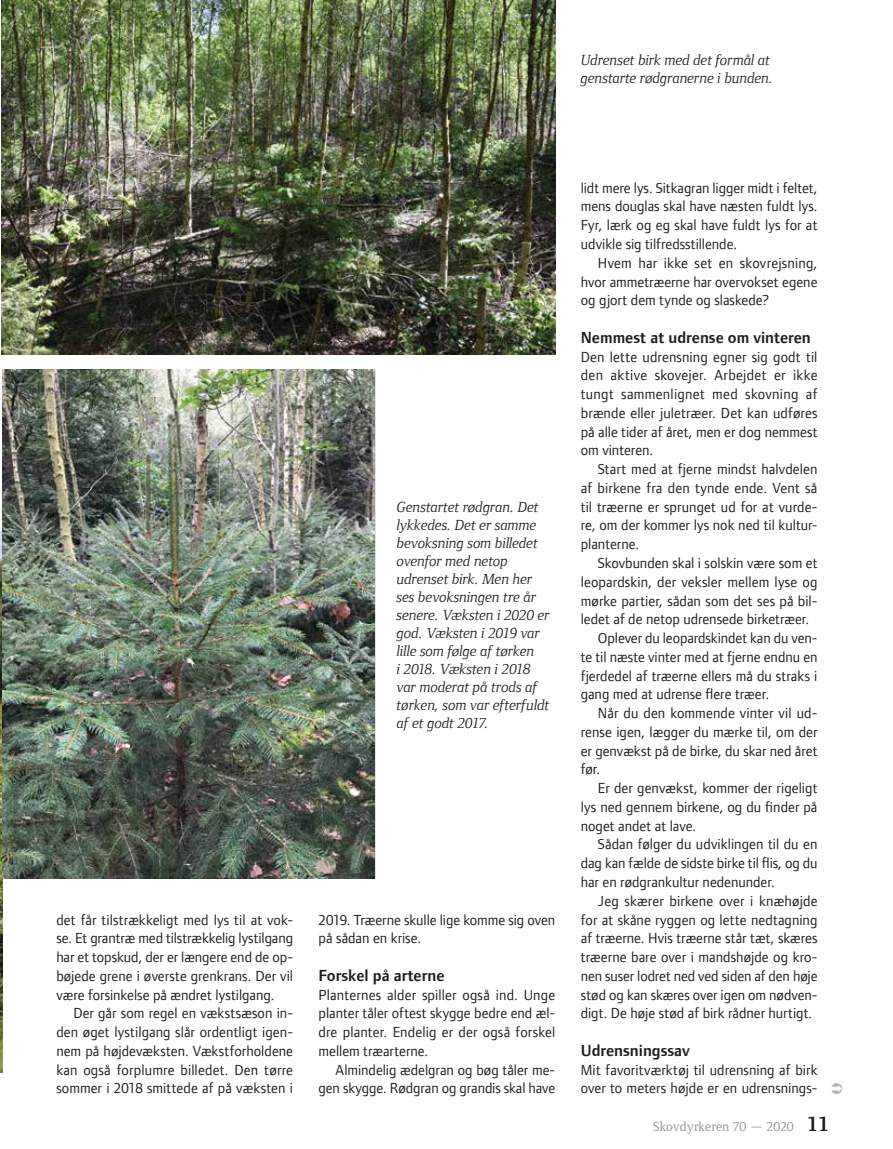
<style>
.page{position:relative;width:893px;height:1149px;background:#fff}
.page>*{position:absolute;margin:0;border:0;box-sizing:border-box;transform-origin:0 0}
.t1{font:600 16.5px "Foundry Form Sans";color:#1d1d1b}
.t2{font:15px/18.8px "Foundry Form Sans";letter-spacing:.005em;color:#1d1d1b;text-align:justify}
.t3{font:italic 15px/18px "Foundry Form Serif";color:#1d1d1b}
.t4{font:13.5px "Foundry Form Serif";color:#909090}
.s1{font-weight:700;font-size:21px;color:#1d1d1b}
</style>
<div class="page">
<img style="left:0;top:531px;width:2px;height:541px">
<img style="left:1px;top:0;width:554px;height:354px">
<img style="left:2px;top:369px;width:372px;height:509px">
<p class="t3" style="left:581px;top:51px;width:194px">Udrenset birk med det formål at genstarte rødgranerne i bunden.</p>
<p class="t2" style="left:56px;top:909px;width:238px">det får tilstrækkeligt med lys til at vok&shy;se. Et grantræ med tilstrækkelig lystilgang har et topskud, der er længere end de op&shy;bøjede grene i øverste grenkrans. Der vil være forsinkelse på ændret lystilgang.</p>
<p class="t2" style="left:56px;top:1003px;width:238px;text-indent:17px">Der går som regel en vækstsæson in&shy;den øget lystilgang slår ordentligt igen&shy;nem på højdevæksten. Vækstforholdene kan også forplumre billedet. Den tørre sommer i 2018 smittede af på væksten i</p>
<p class="t3" style="left:397px;top:498px;width:154px">Genstartet rødgran. Det lykkedes. Det er samme bevoksning som billedet ovenfor med netop udrenset birk. Men her ses bevoksningen tre år senere. Væksten i 2020 er god. Væksten i 2019 var lille som følge af tørken<br>i 2018. Væksten i 2018 var moderat på trods af tørken, som var efterfuldt af et godt 2017.</p>
<p class="t2" style="left:319px;top:909px;width:238px">2019. Træerne skulle lige komme sig oven på sådan en krise.</p>
<p class="t1" style="left:319px;top:965px;width:128px">Forskel på arterne</p>
<p class="t2" style="left:319px;top:984px;width:238px">Planternes alder spiller også ind. Unge planter tåler oftest skygge bedre end æl&shy;dre planter. Endelig er der også forskel mellem træarterne.</p>
<p class="t2" style="left:319px;top:1059px;width:238px;text-align:right">Almindelig ædelgran og bøg tåler me&shy;gen skygge. Rødgran og grandis skal have</p>
<p class="t2" style="left:581px;top:178px;width:238px">lidt mere lys. Sitkagran ligger midt i feltet, mens douglas skal have næsten fuldt lys.<br>Fyr, lærk og eg skal have fuldt lys for at udvikle sig tilfredsstillende.</p>
<p class="t2" style="left:581px;top:253px;width:238px;text-indent:17px">Hvem har ikke set en skovrejsning, hvor ammetræerne har overvokset egene og gjort dem tynde og slaskede?</p>
<p class="t1" style="left:581px;top:328px;width:232px">Nemmest at udrense om vinteren</p>
<p class="t2" style="left:581px;top:347px;width:238px">Den lette udrensning egner sig godt til den aktive skovejer. Arbejdet er ikke tungt sammenlignet med skovning af brænde eller juletræer. Det kan udføres på alle tider af året, men er dog nemmest om vinteren.</p>
<p class="t2" style="left:581px;top:459px;width:238px;text-indent:17px">Start med at fjerne mindst halvdelen af birkene fra den tynde ende. Vent så til træerne er sprunget ud for at vurde&shy;re, om der kommer lys nok ned til kultur&shy;planterne.</p>
<p class="t2" style="left:598px;top:553px;width:221px">Skovbunden skal i solskin være som et</p>
<p class="t2" style="left:581px;top:572px;width:238px">leopardskin, der veksler mellem lyse og</p>
<p class="t2" style="left:581px;top:591px;width:238px">mørke partier, sådan som det ses på bil-</p>
<p class="t2" style="left:581px;top:609px;width:230px">ledet af de netop udrensede birketræer.</p>
<p class="t2" style="left:598px;top:628px;width:221px">Oplever du leopardskindet kan du ven-</p>
<p class="t2" style="left:581px;top:647px;width:238px">te til næste vinter med at fjerne endnu en</p>
<p class="t2" style="left:581px;top:666px;width:238px">fjerdedel af træerne ellers må du straks i</p>
<p class="t2" style="left:581px;top:684px;width:190px">gang med at udrense flere træer.</p>
<p class="t2" style="left:598px;top:703px;width:221px">Når du den kommende vinter vil ud-</p>
<p class="t2" style="left:581px;top:722px;width:238px">rense igen, lægger du mærke til, om der</p>
<p class="t2" style="left:581px;top:741px;width:238px">er genvækst på de birke, du skar ned året</p>
<p class="t2" style="left:581px;top:759px;width:21px">før.</p>
<p class="t2" style="left:598px;top:778px;width:221px">Er der genvækst, kommer der rigeligt</p>
<p class="t2" style="left:581px;top:797px;width:238px">lys ned gennem birkene, og du finder på</p>
<p class="t2" style="left:581px;top:816px;width:117px">noget andet at lave.</p>
<p class="t2" style="left:598px;top:834px;width:221px">Sådan følger du udviklingen til du en</p>
<p class="t2" style="left:581px;top:853px;width:238px">dag kan fælde de sidste birke til flis, og du</p>
<p class="t2" style="left:581px;top:872px;width:195px">har en rødgrankultur nedenunder.</p>
<p class="t2" style="left:598px;top:891px;width:221px">Jeg skærer birkene over i knæhøjde</p>
<p class="t2" style="left:581px;top:909px;width:238px">for at skåne ryggen og lette nedtagning</p>
<p class="t2" style="left:581px;top:928px;width:238px">af træerne. Hvis træerne står tæt, skæres</p>
<p class="t2" style="left:581px;top:947px;width:238px">træerne bare over i mandshøjde og kro-</p>
<p class="t2" style="left:581px;top:966px;width:238px">nen suser lodret ned ved siden af den høje</p>
<p class="t2" style="left:581px;top:984px;width:238px">stød og kan skæres over igen om nødven-</p>
<p class="t2" style="left:581px;top:1003px;width:233px">digt. De høje stød af birk rådner hurtigt.</p>
<p class="t1" style="left:581px;top:1040px;width:111px">Udrensningssav</p>
<p class="t2" style="left:581px;top:1059px;width:238px">Mit favoritværktøj til udrensning af birk over to meters højde er en udrensnings-</p>
<p class="t4" style="left:653px;top:1118px;width:178px">Skovdyrkeren 70 — 2020 <span class="s1">11</span></p>
</div>
